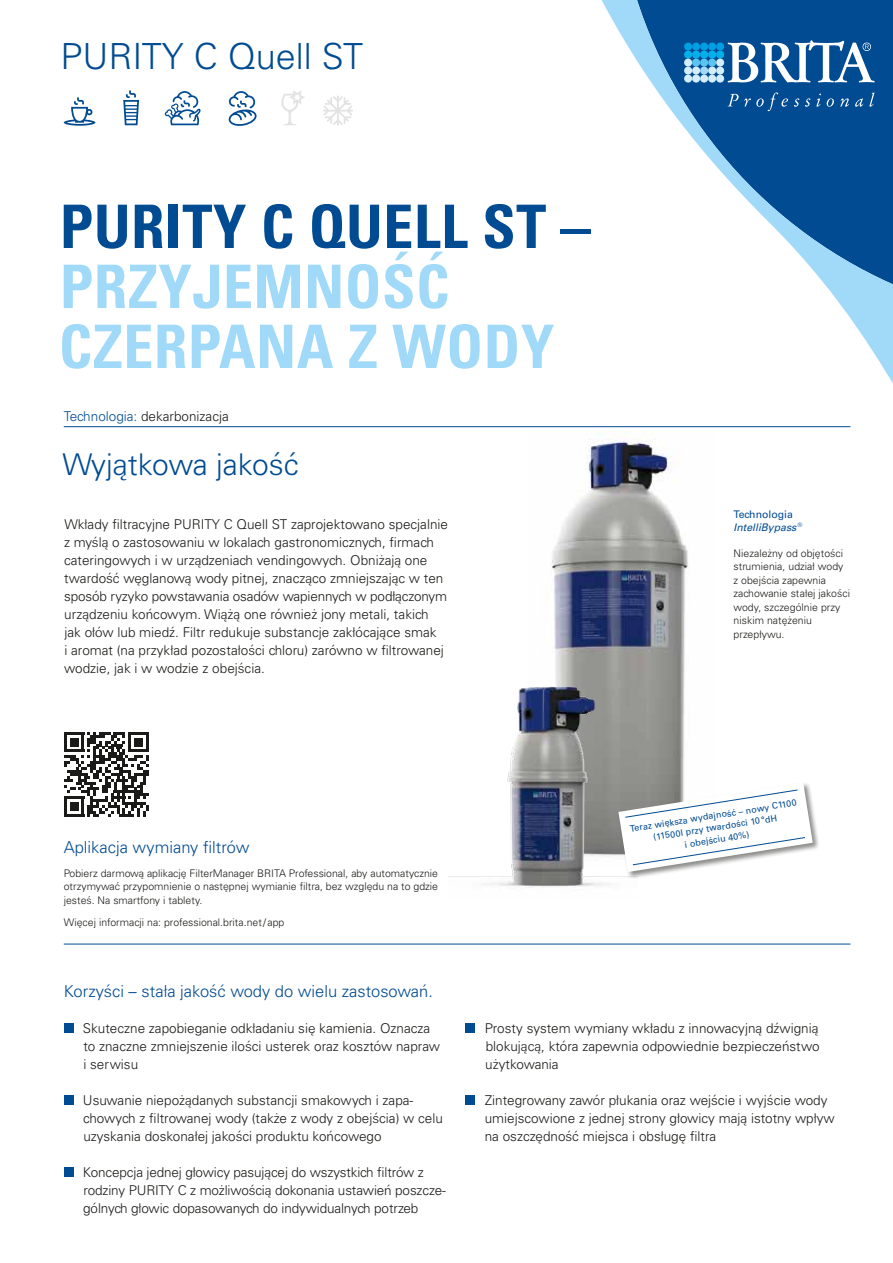
<style>
.page{position:relative;width:893px;height:1263px;background:#fff}
.page>*{position:absolute;margin:0;border:0;box-sizing:border-box;transform-origin:0 0}
.t1{font:700 condensed 60px/60px "Univers LT Pro";letter-spacing:.01em;color:#a1daf8}
.t2{font:700 condensed 60px "Univers LT Pro";letter-spacing:.01em;color:#004b92}
.t3{font:300 36px "Univers LT Std";color:#004b92}
.t4{font:300 30px "Univers CE";color:#004b92}
.t5{font:300 16.5px "Univers CE";color:#004b92}
.t6{font:300 13.5px/18px "Univers CE";color:#1a1a18}
.t7{font:300 10.5px/13.5px "Univers CE";letter-spacing:.005em;color:#1a1a18}
.t8{font:italic 10.5px/12.6px "Univers LT Std";color:#004b92}
.t9{font:500 9px/12px "Univers CE";color:#004b92;text-align:center}
.s1{color:#004b92}
.s2{font-style:normal}
</style>
<div class="page">
<hr style="left:64px;top:944px;width:786px;height:1px;background:#004b92">
<img style="left:551px;top:434px;width:137px;height:347px">
<img style="left:449px;top:661px;width:189px;height:227px">
<hr style="left:64px;top:426px;width:786px;height:1px;background:#004b92">
<svg style="left:64px;top:732px;width:85px;height:85px"></svg>
<hr style="left:128px;top:732px;width:21px;height:3px;background:#1a1a18">
<div style="left:64px;top:1023px;width:9px;height:10px;background:#004b92"></div>
<div style="left:64px;top:1095px;width:9px;height:10px;background:#004b92"></div>
<div style="left:64px;top:1167px;width:9px;height:10px;background:#004b92"></div>
<div style="left:466px;top:1023px;width:9px;height:10px;background:#004b92"></div>
<div style="left:466px;top:1095px;width:9px;height:10px;background:#004b92"></div>
<div style="left:617px;top:781px;width:203px;height:98px;background:#1a1a18;opacity:.5"></div>
<svg style="left:618px;top:783px;width:195px;height:89px"></svg>
<svg style="left:281px;top:90px;width:24px;height:35px"></svg>
<svg style="left:323px;top:96px;width:30px;height:30px"></svg>
<svg style="left:228px;top:91px;width:29px;height:35px"></svg>
<svg style="left:64px;top:97px;width:31px;height:29px"></svg>
<svg style="left:123px;top:90px;width:16px;height:35px"></svg>
<svg style="left:165px;top:91px;width:36px;height:34px"></svg>
<svg style="left:590px;top:0;width:303px;height:428px"></svg>
<svg style="left:728px;top:40px;width:147px;height:43px"></svg>
<div style="left:684px;top:43px;width:8px;height:8px;background:#009ee3;border-radius:50%"></div>
<div style="left:684px;top:51px;width:8px;height:8px;background:#00b0eb;border-radius:50%"></div>
<div style="left:684px;top:59px;width:8px;height:8px;background:#d4edfc;border-radius:50%"></div>
<div style="left:684px;top:67px;width:8px;height:8px;background:#d4edfc;border-radius:50%"></div>
<div style="left:684px;top:75px;width:8px;height:8px;background:#d4edfc;border-radius:50%"></div>
<div style="left:692px;top:43px;width:8px;height:8px;background:#009ee3;border-radius:50%"></div>
<div style="left:692px;top:51px;width:8px;height:8px;background:#00b0eb;border-radius:50%"></div>
<div style="left:692px;top:59px;width:8px;height:8px;background:#5bc5f2;border-radius:50%"></div>
<div style="left:692px;top:67px;width:8px;height:8px;background:#d4edfc;border-radius:50%"></div>
<div style="left:692px;top:75px;width:8px;height:8px;background:#d4edfc;border-radius:50%"></div>
<div style="left:700px;top:43px;width:8px;height:8px;background:#009ee3;border-radius:50%"></div>
<div style="left:700px;top:51px;width:8px;height:8px;background:#00b0eb;border-radius:50%"></div>
<div style="left:700px;top:59px;width:8px;height:8px;background:#5bc5f2;border-radius:50%"></div>
<div style="left:700px;top:67px;width:8px;height:8px;background:#a1daf8;border-radius:50%"></div>
<div style="left:700px;top:75px;width:8px;height:8px;background:#d4edfc;border-radius:50%"></div>
<div style="left:708px;top:43px;width:8px;height:8px;background:#009ee3;border-radius:50%"></div>
<div style="left:708px;top:51px;width:8px;height:8px;background:#00b0eb;border-radius:50%"></div>
<div style="left:708px;top:59px;width:8px;height:8px;background:#5bc5f2;border-radius:50%"></div>
<div style="left:708px;top:67px;width:8px;height:8px;background:#d4edfc;border-radius:50%"></div>
<div style="left:708px;top:75px;width:8px;height:8px;background:#d4edfc;border-radius:50%"></div>
<div style="left:716px;top:43px;width:8px;height:8px;background:#009ee3;border-radius:50%"></div>
<div style="left:716px;top:51px;width:8px;height:8px;background:#00b0eb;border-radius:50%"></div>
<div style="left:716px;top:59px;width:8px;height:8px;background:#d4edfc;border-radius:50%"></div>
<div style="left:716px;top:67px;width:8px;height:8px;background:#d4edfc;border-radius:50%"></div>
<div style="left:716px;top:75px;width:8px;height:8px;background:#d4edfc;border-radius:50%"></div>
<svg style="left:728px;top:92px;width:60px;height:19px"></svg>
<svg style="left:794px;top:98px;width:5px;height:9px"></svg>
<svg style="left:805px;top:98px;width:5px;height:9px"></svg>
<svg style="left:816px;top:94px;width:5px;height:13px"></svg>
<svg style="left:827px;top:98px;width:7px;height:9px"></svg>
<svg style="left:840px;top:98px;width:9px;height:9px"></svg>
<svg style="left:855px;top:98px;width:8px;height:9px"></svg>
<svg style="left:869px;top:92px;width:5px;height:15px"></svg>
<h2 class="t3" style="left:60px;top:34px;width:304px">PURITY C Quell ST</h2>
<h1 class="t2" style="left:60px;top:190px;width:532px">PURITY C QUELL ST –</h1>
<h1 class="t1" style="left:59px;top:256px;width:497px">PRZYJEMNOŚĆ<br>CZERPANA Z WODY</h1>
<p class="t6" style="left:64px;top:407px;width:167px"><span class="s1">Technologia:</span> dekarbonizacja</p>
<h3 class="t4" style="left:62px;top:447px;width:238px">Wyjątkowa jakość</h3>
<p class="t6" style="left:64px;top:515px;width:386px">Wkłady filtracyjne PURITY C Quell ST zaprojektowano specjalnie z myślą o zastosowaniu w lokalach gastronomicznych, firmach cateringowych i w urządzeniach vendingowych. Obniżają one twardość węglanową wody pitnej, znacząco zmniejszając w ten sposób ryzyko powstawania osadów wapiennych w podłączonym urządzeniu końcowym. Wiążą one również jony metali, takich jak ołów lub miedź. Filtr redukuje substancje zakłócające smak<br>i aromat (na przykład pozostałości chloru) zarówno w filtrowanej wodzie, jak i w wodzie z obejścia.</p>
<p class="t8" style="left:733px;top:508px;width:70px"><span class="s2">Technologia<br></span>IntelliBypass <sup>®</sup></p>
<p class="t7" style="left:733px;top:547px;width:118px">Niezależny od objętości strumienia, udział wody z obejścia zapewnia zachowanie stałej jakości wody, szczególnie przy niskim natężeniu przepływu.</p>
<p class="t5" style="left:64px;top:837px;width:187px">Aplikacja wymiany filtrów</p>
<p class="t7" style="left:64px;top:867px;width:376px;text-align:justify">Pobierz darmową aplikację FilterManager BRITA Professional, aby automatycznie otrzymywać przypomnienie o następnej wymianie filtra, bez względu na to gdzie jesteś. Na smartfony i tablety.</p>
<p class="t7" style="left:64px;top:916px;width:222px">Więcej informacji na: professional.brita.net/ app</p>
<p class="t5" style="left:64px;top:981px;width:371px">Korzyści – stała jakość wody do wielu zastosowań.</p>
<p class="t6" style="left:83px;top:1019px;width:359px">Skuteczne zapobieganie odkładaniu się kamienia. Oznacza to znaczne zmniejszenie ilości usterek oraz kosztów napraw i serwisu</p>
<p class="t6" style="left:83px;top:1091px;width:361px">Usuwanie niepożądanych substancji smakowych i zapa&shy;chowych z filtrowanej wody (także z wody z obejścia) w celu uzyskania doskonałej jakości produktu końcowego</p>
<p class="t6" style="left:83px;top:1163px;width:364px">Koncepcja jednej głowicy pasującej do wszystkich filtrów z rodziny PURITY C z możliwością dokonania ustawień poszcze&shy;gólnych głowic dopasowanych do indywidualnych potrzeb</p>
<p class="t9" style="left:629px;top:823px;width:170px;rotate:-9deg">Teraz większa wydajność – nowy C1100 (11500l przy twardości 10 °dH<br>i obejściu 40%)</p>
<p class="t6" style="left:485px;top:1019px;width:336px;text-align:justify">Prosty system wymiany wkładu z innowacyjną dźwignią blokującą, która zapewnia odpowiednie bezpieczeństwo użytkowania</p>
<p class="t6" style="left:485px;top:1091px;width:351px">Zintegrowany zawór płukania oraz wejście i wyjście wody umiejscowione z jednej strony głowicy mają istotny wpływ na oszczędność miejsca i obsługę filtra</p>
</div>
